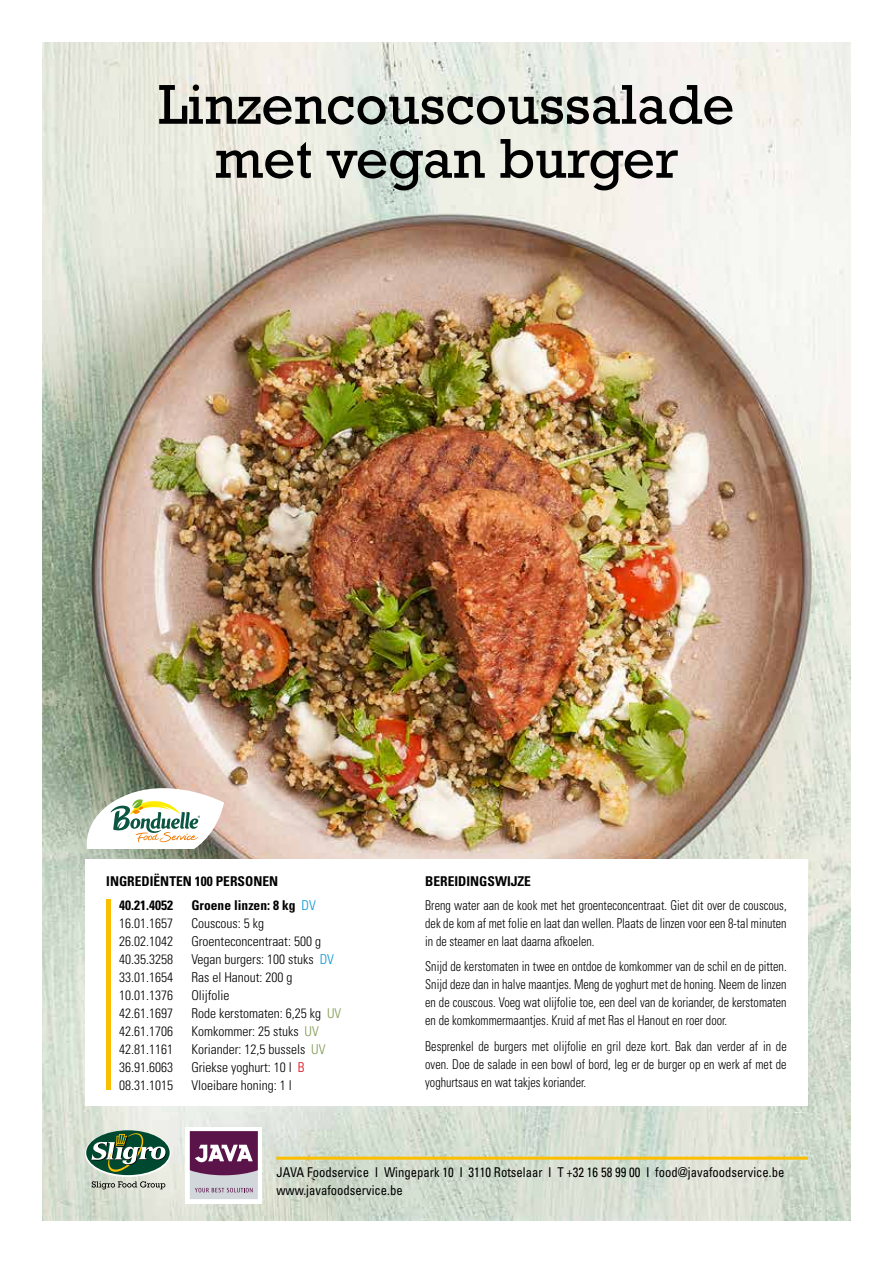
<style>
.page{position:relative;width:893px;height:1263px;background:#fff}
.page>*{position:absolute;margin:0;border:0;box-sizing:border-box;transform-origin:0 0}
.t1{font:57px/54px "Rockwell Std";color:#000;text-align:center}
.t2{font:300 condensed 13.5px/18px "Univers LT Std";color:#000;text-align:justify;scale:.9 1}
.t3{font:300 condensed 13.5px "Univers LT Std";color:#000}
.t4{font:condensed 13.5px/18px "Univers LT Std";color:#000;scale:.94 1}
.t5{font:700 condensed 13.5px/24px "Univers LT Std";color:#000}
.s1{font-weight:300;color:#0095d4}
.s2{color:#0095d4}
.s3{color:#7f9852}
.s4{color:#e30613}
</style>
<div class="page">
<img style="left:43px;top:43px;width:807px;height:1177px">
<div style="left:85px;top:859px;width:723px;height:247px;background:#fff"></div>
<div style="left:106px;top:900px;width:5px;height:190px;background:#fcbf00"></div>
<svg style="left:85px;top:1130px;width:86px;height:47px"></svg>
<svg style="left:86px;top:1130px;width:84px;height:45px"></svg>
<svg style="left:91px;top:1132px;width:75px;height:41px"></svg>
<svg style="left:92px;top:1181px;width:73px;height:8px"></svg>
<div style="left:186px;top:1127px;width:76px;height:76px;background:#fff"></div>
<svg style="left:190px;top:1131px;width:68px;height:68px;background:#987592"></svg>
<hr style="left:276px;top:1157px;width:532px;height:3px;background:#fcbf00">
<svg style="left:85px;top:782px;width:139px;height:66px"></svg>
<h1 class="t1" style="left:158px;top:77px;width:578px">Linzencouscoussalade met vegan burger</h1>
<p class="t5" style="left:119px;top:869px;width:161px;text-indent:-13px">INGREDIËNTEN 100 PERSONEN<br>40.21.4052</p>
<p class="t5" style="left:191px;top:893px;width:126px">Groene linzen: 8 kg <span class="s1">DV</span></p>
<p class="t3" style="left:119px;top:915px;width:55px">16.01.1657</p>
<p class="t3" style="left:191px;top:915px;width:74px">Couscous: 5 kg</p>
<p class="t3" style="left:119px;top:933px;width:55px">26.02.1042</p>
<p class="t3" style="left:191px;top:933px;width:131px">Groenteconcentraat: 500 g</p>
<p class="t3" style="left:119px;top:951px;width:55px">40.35.3258</p>
<p class="t3" style="left:191px;top:951px;width:144px">Vegan burgers: 100 stuks <span class="s2">DV</span></p>
<p class="t3" style="left:119px;top:969px;width:55px">33.01.1654</p>
<p class="t3" style="left:191px;top:969px;width:103px">Ras el Hanout: 200 g</p>
<p class="t3" style="left:119px;top:987px;width:55px">10.01.1376</p>
<p class="t3" style="left:191px;top:987px;width:40px">Olijfolie</p>
<p class="t3" style="left:119px;top:1005px;width:55px">42.61.1697</p>
<p class="t3" style="left:191px;top:1005px;width:151px">Rode kerstomaten: 6,25 kg <span class="s3">UV</span></p>
<p class="t3" style="left:119px;top:1023px;width:55px">42.61.1706</p>
<p class="t3" style="left:191px;top:1023px;width:129px">Komkommer: 25 stuks <span class="s3">UV</span></p>
<p class="t3" style="left:119px;top:1041px;width:55px">42.81.1161</p>
<p class="t3" style="left:191px;top:1041px;width:136px">Koriander: 12,5 bussels <span class="s3">UV</span></p>
<p class="t3" style="left:119px;top:1059px;width:55px">36.91.6063</p>
<p class="t3" style="left:191px;top:1059px;width:115px">Griekse yoghurt: 10 l <span class="s4">B</span></p>
<p class="t3" style="left:119px;top:1077px;width:55px">08.31.1015</p>
<p class="t3" style="left:191px;top:1077px;width:102px">Vloeibare honing: 1 l</p>
<p class="t5" style="left:425px;top:869px;width:107px">BEREIDINGSWIJZE</p>
<p class="t2" style="left:425px;top:896px;width:403px">Breng water aan de kook met het groenteconcentraat. Giet dit over de couscous, dek de kom af met folie en laat dan wellen. Plaats de linzen voor een 8-tal minuten in de steamer en laat daarna afkoelen.</p>
<p class="t2" style="left:425px;top:957px;width:403px">Snijd de kerstomaten in twee en ontdoe de komkommer van de schil en de pitten.<br>Snijd deze dan in halve maantjes. Meng de yoghurt met de honing. Neem de linzen en de couscous. Voeg wat olijfolie toe, een deel van de koriander, de kerstomaten en de komkommermaantjes. Kruid af met Ras el Hanout en roer door.</p>
<p class="t2" style="left:425px;top:1037px;width:403px">Besprenkel de burgers met olijfolie en gril deze kort. Bak dan verder af in de oven. Doe de salade in een bowl of bord, leg er de burger op en werk af met de yoghurtsaus en wat takjes koriander.</p>
<p class="t4" style="left:276px;top:1163px;width:542px">JAVA Foodservice I Wingepark 10 I 3110 Rotselaar I T +32 16 58 99 00 I food@javafoodservice.be www.javafoodservice.be</p>
</div>
